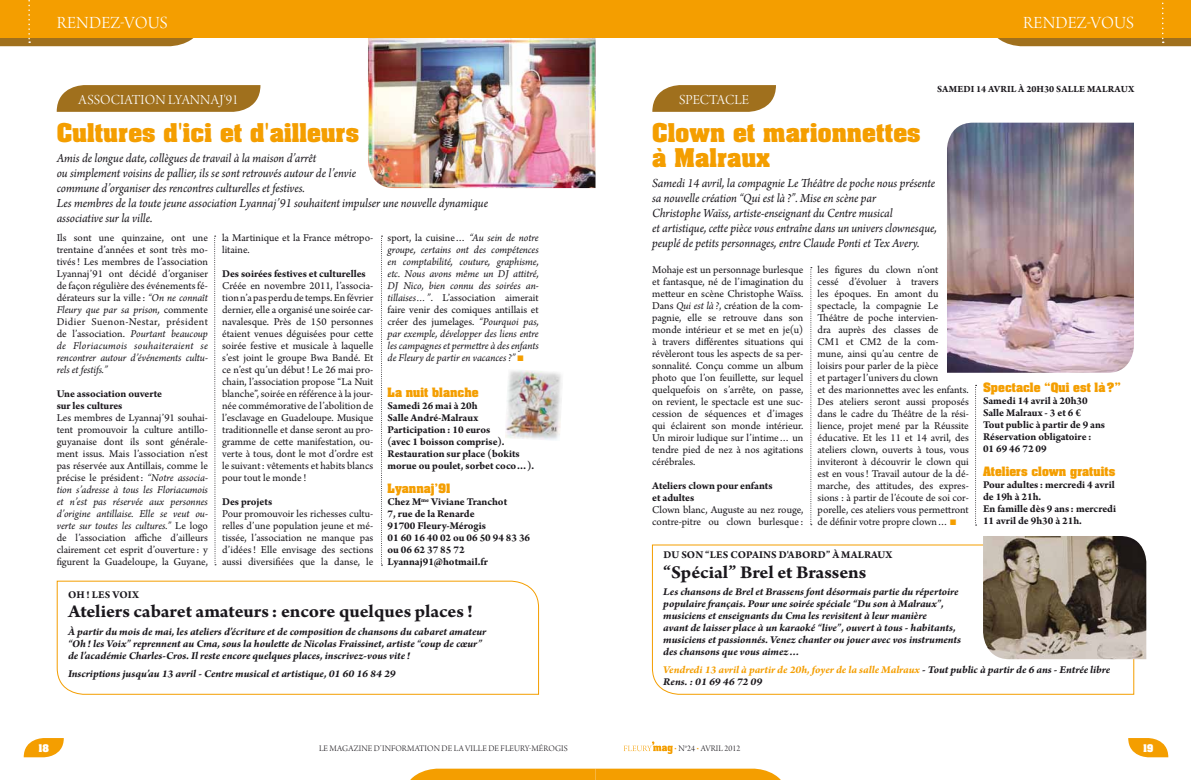
<style>
.page{position:relative;width:1191px;height:780px;background:#fff}
.page>*{position:absolute;margin:0;border:0;box-sizing:border-box;transform-origin:0 0}
.t1{font:700 22px/25px "Aachen Std";letter-spacing:.005em;color:#f49e00}
.t2{font:700 19px "Arno Pro";letter-spacing:-.005em;color:#1a171c;scale:1.05 1}
.t3{font:18px "Arno Pro Light Display";letter-spacing:.01em;color:#fff}
.t4{font:14.6px "Arno Pro Light Display";color:#fff}
.t5{font:italic 13px/15px "Arno Pro";letter-spacing:-.005em;color:#1a171c;scale:.96 1}
.t6{font:11px/12px "Arno Pro";color:#1a171c;text-align:justify}
.t7{font:italic 700 11px/12px "Arno Pro";letter-spacing:-.005em;color:#1a171c;scale:1.05 1}
.t8{font:700 11px/12px "Arno Pro";color:#1a171c}
.t9{font:italic 11px/12px "Arno Pro";color:#1a171c;text-align:justify}
.t10{font:700 11px "Aachen Std";color:#f49e00}
.t11{font:700 10px "Arno Pro";letter-spacing:.025em;color:#1a171c}
.t12{font:9px "Arno Pro Light Display";letter-spacing:.01em;color:#1a171c}
.t13{font:700 9px "Aachen Std";color:#fff}
.s1{font-style:italic}
.s2{font-style:normal}
.s3{color:#f49e00}
</style>
<div class="page">
<img style="left:368px;top:38px;width:227px;height:150px">
<img style="left:505px;top:370px;width:57px;height:70px">
<svg style="left:410px;top:768px;width:371px;height:12px;background:#f5a719"></svg>
<div style="left:0;top:0;width:1191px;height:38px;background:#f49e00"></div>
<svg style="left:997px;top:2px;width:194px;height:44px"></svg>
<svg style="left:0;top:0;width:194px;height:46px"></svg>
<svg style="left:623px;top:741px;width:49px;height:13px"></svg>
<svg style="left:652px;top:85px;width:124px;height:27px;background:#a97e33"></svg>
<svg style="left:57px;top:85px;width:203px;height:27px;background:#a5782a"></svg>
<svg style="left:810px;top:267px;width:2px;height:258px"></svg>
<svg style="left:975px;top:385px;width:1px;height:140px"></svg>
<svg style="left:1128px;top:738px;width:40px;height:19px"></svg>
<svg style="left:381px;top:236px;width:1px;height:329px"></svg>
<svg style="left:214px;top:236px;width:2px;height:329px"></svg>
<svg style="left:651px;top:544px;width:483px;height:151px"></svg>
<svg style="left:56px;top:580px;width:483px;height:115px"></svg>
<img style="left:947px;top:123px;width:187px;height:250px">
<img style="left:983px;top:536px;width:163px;height:123px">
<svg style="left:24px;top:738px;width:40px;height:19px"></svg>
<h3 class="t3" style="left:57px;top:13px;width:112px">RENDEZ-VOUS</h3>
<h3 class="t3" style="left:1023px;top:13px;width:112px">RENDEZ-VOUS</h3>
<h3 class="t4" style="left:79px;top:91px;width:9px">ASSO</h3>
<h3 class="t4" style="left:111px;top:91px;width:18px">CIATION</h3>
<h3 class="t4" style="left:168px;top:91px;width:10px">LYANNA</h3>
<h3 class="t4" style="left:219px;top:91px;width:21px">J'91</h3>
<h3 class="t4" style="left:679px;top:91px;width:64px">SPECTACLE</h3>
<p class="t11" style="left:937px;top:83px;width:199px">samed i 14 avril à 20h 30 salle malraux</p>
<h1 class="t1" style="left:57px;top:120px;width:304px">Cultures d'ici et d'ailleurs</h1>
<p class="t5" style="left:57px;top:151px;width:451px">Amis de longue date, collègues de travail à la maison d’arrêt<br>ou simplement voisins de pallier, ils se sont retrouvés autour de l’envie<br>commune d’organiser des rencontres culturelles et festives.<br>Les membres de la toute jeune association Lyannaj’91 souhaitent impulser une nouvelle dynamique associative sur la ville.</p>
<p class="t6" style="left:57px;top:232px;width:153px">Ils sont une quinzaine, ont une trentaine d’années et sont très mo&shy;tivés! Les membres de l’association Lyannaj’91 ont décidé d’organiser de façon régulière des événements fé&shy;dérateurs sur la ville : <span class="s1">“On ne connaît Fleury que par sa prison,</span> commente Didier Suenon-Nestar, président de l’association. <span class="s1">Pourtant beaucoup de Floriacumois souhaiteraient se rencontrer autour d’événements cultu&shy;rels et festifs.”</span></p>
<p class="t8" style="left:57px;top:388px;width:107px">Une association ouverte sur les cultures</p>
<p class="t6" style="left:57px;top:412px;width:153px">Les membres de Lyannaj’91 souhai&shy;tent promouvoir la culture antillo&shy;guyanaise dont ils sont générale&shy;ment issus. Mais l’association n’est pas réservée aux Antillais, comme le précise le président: <span class="s1">“Notre associa&shy;tion s’adresse à tous les Floriacumois et n’est pas réservée aux personnes d’origine antillaise. Elle se veut ou&shy;verte sur toutes les cultures.”</span> Le logo de l’association affiche d’ailleurs clairement cet esprit d’ouverture : y figurent la Guadeloupe, la Guyane,</p>
<p class="t9" style="left:387px;top:232px;width:153px"><span class="s2">sport, la cuisine…</span> “Au sein de notre groupe, certains ont des compétences en comptabilité, couture, graphisme, etc. Nous avons même un DJ attitré, DJ Nico, bien connu des soirées an&shy;tillaises…”<span class="s2">. L’association aimerait faire venir des comiques antillais et créer des jumelages.</span> “Pourquoi pas, par exemple, développer des liens entre les campagnes et permettre à des enfants de Fleury de partir en vacances?” <span class="s3">■</span></p>
<p class="t10" style="left:387px;top:384px;width:93px">La nuit blanche</p>
<p class="t8" style="left:387px;top:400px;width:148px">Samedi 26 mai à 20h<br>Salle André-Malraux<br>Participation: 10 euros<br>(avec 1 boisson comprise).<br>Restauration sur place (bokits morue ou poulet, sorbet coco…).</p>
<p class="t10" style="left:387px;top:480px;width:65px">Lyannaj’91</p>
<p class="t8" style="left:387px;top:496px;width:144px">Chez M<sup>me</sup> Viviane Tranchot<br>7, rue de la Renarde<br>91700 Fleury-Mérogis<br>01 60 16 40 02 ou 06 50 94 83 36 ou 06 62 37 85 72<br>Lyannaj91@hotmail.fr</p>
<p class="t6" style="left:222px;top:232px;width:153px">la Martinique et la France métropo&shy;litaine.</p>
<p class="t8" style="left:222px;top:268px;width:145px">Des soirées festives et culturelles</p>
<p class="t6" style="left:222px;top:280px;width:153px">Créée en novembre 2011, l’associa&shy;tion n’a pas perdu de temps. En février dernier, elle a organisé une soirée car&shy;navalesque. Près de 150 personnes étaient venues déguisées pour cette soirée festive et musicale à laquelle s’est joint le groupe Bwa Bandé. Et ce n’est qu’un début! Le 26 mai pro&shy;chain, l’association propose “La Nuit blanche”, soirée en référence à la jour&shy;née commémorative de l’abolition de l’esclavage en Guadeloupe. Musique traditionnelle et danse seront au pro&shy;gramme de cette manifestation, ou&shy;verte à tous, dont le mot d’ordre est le suivant: vêtements et habits blancs pour tout le monde !</p>
<p class="t8" style="left:222px;top:496px;width:52px">Des projets</p>
<p class="t6" style="left:222px;top:508px;width:153px">Pour promouvoir les richesses cultu&shy;relles d’une population jeune et mé&shy;tissée, l’association ne manque pas d’idées! Elle envisage des sections aussi diversifiées que la danse, le</p>
<p class="t8" style="left:68px;top:589px;width:72px">Oh ! les Voix</p>
<h2 class="t2" style="left:68px;top:600px;width:387px">Ateliers cabaret amateurs: encore quelques places!</h2>
<p class="t7" style="left:68px;top:626px;width:400px">à partir du mois de mai, les ateliers d’écriture et de composition de chansons du cabaret amateur “Oh! les Voix” reprennent au Cma, sous la houlette de Nicolas Fraissinet, artiste “coup de cœur” de l’académie Charles-Cros. Il reste encore quelques places, inscrivez-vous vite!</p>
<p class="t7" style="left:68px;top:668px;width:313px">Inscriptions jusqu’au 13 avril - Centre musical et artistique, 01 60 16 84 29</p>
<h1 class="t1" style="left:652px;top:120px;width:270px">Clown et marionnettes à Malraux</h1>
<p class="t5" style="left:652px;top:176px;width:298px">Samedi 14 avril, la compagnie Le Théâtre de poche nous présente sa nouvelle création “Qui est là ?”. Mise en scène par<br>Christophe Waïss, artiste-enseignant du Centre musical<br>et artistique, cette pièce vous entraîne dans un univers clownesque, peuplé de petits personnages, entre Claude Ponti et Tex Avery.</p>
<p class="t6" style="left:652px;top:264px;width:153px">Mohaje est un personnage burlesque et fantasque, né de l’imagination du metteur en scène Christophe Waïss.<br>Dans <span class="s1">Qui est là ?</span>, création de la com&shy;pagnie, elle se retrouve dans son monde intérieur et se met en je(u) à travers différentes situations qui révèleront tous les aspects de sa per&shy;sonnalité. Conçu comme un album photo que l’on feuillette, sur lequel quelquefois on s’arrête, on passe, on revient, le spectacle est une suc&shy;cession de séquences et d’images qui éclairent son monde intérieur.<br>Un miroir ludique sur l’intime… un tendre pied de nez à nos agitations cérébrales.</p>
<p class="t8" style="left:652px;top:480px;width:122px">Ateliers clown pour enfants et adultes</p>
<p class="t6" style="left:652px;top:504px;width:153px">Clown blanc, Auguste au nez rouge, contre-pitre ou clown burlesque :</p>
<p class="t6" style="left:817px;top:264px;width:153px;text-align:left">les figures du clown n’ont<br>cessé d’évoluer à travers<br>les époques. En amont du spectacle, la compagnie Le<br>Théâtre de poche intervien-<br>dra auprès des classes de<br>CM1 et CM2 de la com-<br>mune, ainsi qu’au centre de<br>loisirs pour parler de la pièce<br>et partager l’univers du clown<br>et des marionnettes avec les enfants.<br>Des ateliers seront aussi proposés dans le cadre du Théâtre de la rési&shy;lience, projet mené par la Réussite éducative. Et les 11 et 14 avril, des ateliers clown, ouverts à tous, vous inviteront à découvrir le clown qui est en vous! Travail autour de la dé&shy;marche, des attitudes, des expres&shy;sions : à partir de l’écoute de soi cor&shy;porelle, ces ateliers vous permettront de définir votre propre clown… <span class="s3">■</span></p>
<p class="t10" style="left:983px;top:380px;width:139px">Spectacle “Qui est là ?”</p>
<p class="t8" style="left:983px;top:395px;width:124px">Samedi 14 avril à 20h30<br>Salle Malraux - 3 et 6 €<br>Tout public à partir de 9 ans<br>Réservation obligatoire :<br>01 69 46 72 09</p>
<p class="t10" style="left:983px;top:464px;width:134px">Ateliers clown gratuits</p>
<p class="t8" style="left:983px;top:479px;width:135px">Pour adultes: mercredi 4 avril de 19h à 21h.<br>En famille dès 9 ans: mercredi<br>11 avril de 9h30 à 21h.</p>
<p class="t8" style="left:663px;top:549px;width:231px">Du son “les copains d 'abord ” à malraux</p>
<h2 class="t2" style="left:663px;top:561px;width:195px">“Spécial” Brel et Brassens</h2>
<p class="t7" style="left:663px;top:586px;width:285px">Les chansons de Brel et Brassens font désormais partie du répertoire populaire français. Pour une soirée spéciale “Du son à Malraux”, musiciens et enseignants du Cma les revisitent à leur manière<br>avant de laisser place à un karaoké “live”, ouvert à tous - habitants, musiciens et passionnés. Venez chanter ou jouer avec vos instruments des chansons que vous aimez…</p>
<p class="t7" style="left:663px;top:664px;width:427px"><span class="s3">Vendredi 13 avril à partir de 20h, foyer de la salle Malraux</span> - Tout public à partir de 6 ans - Entrée libre<br>Rens. : 01 69 46 72 09</p>
<p class="t13" style="left:38px;top:741px;width:12px">18</p>
<p class="t12" style="left:319px;top:743px;width:250px">LE MAGAZINE D’INFORMATION DE LA VILLE DE FLEURY-MÉROGIS</p>
<p class="t13" style="left:1143px;top:741px;width:12px">19</p>
<p class="t12" style="left:674px;top:743px;width:33px"><span class="s3">•</span> N°24 <span class="s3">•</span> AVRIL</p>
<p class="t12" style="left:724px;top:743px;width:17px">2012</p>
</div>
